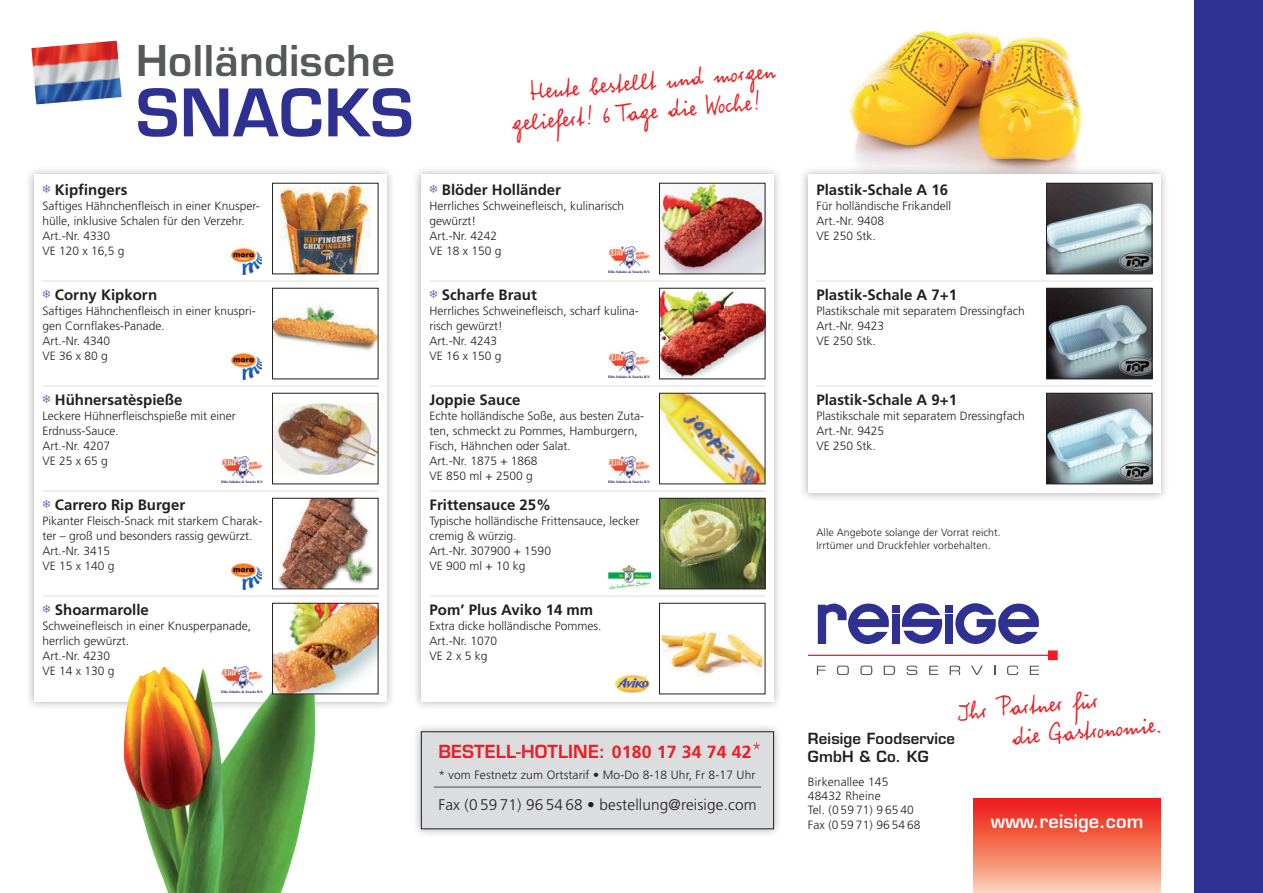
<style>
.page{position:relative;width:1263px;height:893px;background:#fff}
.page>*{position:absolute;margin:0;border:0;box-sizing:border-box;transform-origin:0 0}
.t1{font:600 63.9px "Eurostile";letter-spacing:.01em;color:#2e3092}
.t2{font:600 41.4px "Eurostile";letter-spacing:.01em;color:#57585a}
.t3{font:33px/30px "WIP The President";color:#ee1d23}
.t4{font:600 18px "Eurostile";letter-spacing:.01em;color:#fff}
.t5{font:600 17.7px "Eurostile";letter-spacing:.01em;color:#ee1d23}
.t6{font:300 15.3px "Frutiger";letter-spacing:.01em;color:#231f20}
.t7{font:700 15px "Frutiger";color:#231f20}
.t8{font:600 15px/18px "Eurostile";letter-spacing:.01em;color:#231f20}
.t9{font:300 12px/15px "Frutiger";color:#231f20}
.t10{font:300 10.5px/13.5px "Frutiger";letter-spacing:.01em;color:#231f20}
.s1{color:#2e3092}
.s2{font-family:"Frutiger";font-weight:700}
</style>
<div class="page">
<div style="left:25px;top:165px;width:371px;height:546px;background:#231f20;opacity:.35"></div>
<div style="left:34px;top:174px;width:353px;height:528px;background:#fff"></div>
<img style="left:123px;top:666px;width:194px;height:227px">
<img style="left:849px;top:30px;width:233px;height:135px">
<div style="left:412px;top:165px;width:371px;height:546px;background:#231f20;opacity:.35"></div>
<div style="left:421px;top:174px;width:353px;height:528px;background:#fff"></div>
<div style="left:799px;top:165px;width:371px;height:337px;background:#231f20;opacity:.35"></div>
<div style="left:808px;top:174px;width:353px;height:319px;background:#fff"></div>
<img style="left:279px;top:185px;width:92px;height:87px">
<div style="left:272px;top:183px;width:106px;height:91px;border:1px solid #231f20"></div>
<img style="left:661px;top:185px;width:102px;height:87px">
<div style="left:659px;top:183px;width:106px;height:91px;border:1px solid #231f20"></div>
<img style="left:1048px;top:185px;width:102px;height:87px">
<div style="left:1046px;top:183px;width:106px;height:91px;border:1px solid #231f20"></div>
<img style="left:274px;top:304px;width:102px;height:47px">
<div style="left:272px;top:288px;width:106px;height:91px;border:1px solid #231f20"></div>
<img style="left:661px;top:290px;width:102px;height:87px">
<div style="left:659px;top:288px;width:106px;height:91px;border:1px solid #231f20"></div>
<img style="left:1048px;top:290px;width:102px;height:87px">
<div style="left:1046px;top:288px;width:106px;height:91px;border:1px solid #231f20"></div>
<img style="left:274px;top:403px;width:102px;height:71px">
<div style="left:272px;top:393px;width:106px;height:91px;border:1px solid #231f20"></div>
<img style="left:661px;top:395px;width:102px;height:87px">
<div style="left:659px;top:393px;width:106px;height:91px;border:1px solid #231f20"></div>
<img style="left:1048px;top:395px;width:102px;height:87px">
<div style="left:1046px;top:393px;width:106px;height:91px;border:1px solid #231f20"></div>
<img style="left:278px;top:500px;width:96px;height:87px">
<div style="left:272px;top:498px;width:106px;height:91px;border:1px solid #231f20"></div>
<img style="left:661px;top:500px;width:102px;height:87px">
<div style="left:659px;top:498px;width:106px;height:91px;border:1px solid #231f20"></div>
<img style="left:274px;top:605px;width:102px;height:87px">
<div style="left:272px;top:603px;width:106px;height:91px;border:1px solid #231f20"></div>
<img style="left:661px;top:631px;width:102px;height:45px">
<div style="left:659px;top:603px;width:106px;height:91px;border:1px solid #231f20"></div>
<hr style="left:43px;top:281px;width:335px;height:1px;background:#dcdddf">
<hr style="left:429px;top:281px;width:336px;height:1px;background:#dcdddf">
<hr style="left:816px;top:281px;width:336px;height:1px;background:#dcdddf">
<hr style="left:43px;top:386px;width:335px;height:1px;background:#dcdddf">
<hr style="left:429px;top:386px;width:336px;height:1px;background:#dcdddf">
<hr style="left:816px;top:386px;width:336px;height:1px;background:#dcdddf">
<hr style="left:43px;top:491px;width:335px;height:1px;background:#dcdddf">
<hr style="left:429px;top:491px;width:336px;height:1px;background:#dcdddf">
<hr style="left:43px;top:596px;width:335px;height:1px;background:#dcdddf">
<hr style="left:429px;top:596px;width:336px;height:1px;background:#dcdddf">
<div style="left:1195px;top:0;width:68px;height:893px;background:#2e3092"></div>
<img style="left:232px;top:249px;width:29px;height:25px">
<img style="left:232px;top:354px;width:29px;height:25px">
<img style="left:232px;top:564px;width:29px;height:25px">
<img style="left:608px;top:566px;width:43px;height:23px">
<img style="left:615px;top:675px;width:35px;height:17px">
<img style="left:221px;top:457px;width:42px;height:25px">
<img style="left:608px;top:457px;width:42px;height:25px">
<img style="left:608px;top:352px;width:42px;height:25px">
<img style="left:608px;top:247px;width:42px;height:25px">
<img style="left:221px;top:667px;width:42px;height:25px">
<div style="left:892px;top:605px;width:8px;height:7px;background:#2e3092"></div>
<div style="left:892px;top:615px;width:8px;height:29px;background:#2e3092"></div>
<div style="left:944px;top:605px;width:8px;height:7px;background:#2e3092"></div>
<div style="left:944px;top:615px;width:8px;height:29px;background:#2e3092"></div>
<svg style="left:902px;top:603px;width:41px;height:41px"></svg>
<svg style="left:955px;top:603px;width:84px;height:41px"></svg>
<svg style="left:818px;top:603px;width:71px;height:41px"></svg>
<svg style="left:817px;top:666px;width:9px;height:9px"></svg>
<svg style="left:837px;top:666px;width:12px;height:9px"></svg>
<svg style="left:860px;top:666px;width:12px;height:9px"></svg>
<svg style="left:884px;top:666px;width:11px;height:9px"></svg>
<svg style="left:907px;top:666px;width:10px;height:9px"></svg>
<svg style="left:929px;top:666px;width:9px;height:9px"></svg>
<svg style="left:950px;top:666px;width:10px;height:9px"></svg>
<svg style="left:971px;top:666px;width:12px;height:9px"></svg>
<svg style="left:1007px;top:666px;width:11px;height:9px"></svg>
<svg style="left:1030px;top:666px;width:9px;height:9px"></svg>
<svg style="left:808px;top:650px;width:250px;height:10px"></svg>
<div style="left:412px;top:722px;width:371px;height:116px;background:#231f20;opacity:.35"></div>
<div style="left:421px;top:732px;width:352px;height:97px;background:#dcdddf"></div>
<div style="left:421px;top:731px;width:353px;height:98px;border:1px solid #231f20"></div>
<hr style="left:434px;top:787px;width:327px;height:1px;background:#4b4c4d">
<svg style="left:974px;top:798px;width:187px;height:95px;background:#f3725d"></svg>
<img style="left:31px;top:40px;width:91px;height:65px">
<h2 class="t2" style="left:136px;top:35px;width:260px">Holländische</h2>
<h1 class="t1" style="left:136px;top:73px;width:279px">snacks</h1>
<p class="t7" style="left:43px;top:180px;width:86px"><span class="s1">❄</span> Kipfingers</p>
<p class="t9" style="left:43px;top:198px;width:219px">Saftiges Hähnchenfleisch in einer Knusper&shy;hülle, inklusive Schalen für den Verzehr.<br>Art.-Nr. 4330<br>VE 120 x 16,5 g</p>
<p class="t7" style="left:43px;top:285px;width:116px"><span class="s1">❄</span> Corny Kipkorn</p>
<p class="t9" style="left:43px;top:303px;width:215px">Saftiges Hähnchenfleisch in einer knuspri&shy;gen Cornflakes-Panade.<br>Art.-Nr. 4340<br>VE 36 x 80 g</p>
<p class="t7" style="left:43px;top:390px;width:141px"><span class="s1">❄</span> Hühnersatèspieße</p>
<p class="t9" style="left:43px;top:408px;width:195px">Leckere Hühnerfleischspieße mit einer<br>Erdnuss-Sauce.<br>Art.-Nr. 4207<br>VE 25 x 65 g</p>
<p class="t7" style="left:43px;top:495px;width:144px"><span class="s1">❄</span> Carrero Rip Burger</p>
<p class="t9" style="left:43px;top:513px;width:221px">Pikanter Fleisch-Snack mit starkem Charak&shy;ter – groß und besonders rassig gewürzt.<br>Art.-Nr. 3415<br>VE 15 x 140 g</p>
<p class="t7" style="left:43px;top:600px;width:108px"><span class="s1">❄</span> Shoarmarolle</p>
<p class="t9" style="left:43px;top:618px;width:210px">Schweinefleisch in einer Knusperpanade, herrlich gewürzt.<br>Art.-Nr. 4230<br>VE 14 x 130 g</p>
<h3 class="t3" style="left:508px;top:83px;width:268px;text-indent:21px;rotate:-5deg">Heute bestellt und morgen geliefert! 6 Tage die Woche!</h3>
<p class="t7" style="left:429px;top:180px;width:133px"><span class="s1">❄</span> Blöder Holländer</p>
<p class="t9" style="left:429px;top:198px;width:196px">Herrliches Schweinefleisch, kulinarisch gewürzt!<br>Art.-Nr. 4242<br>VE 18 x 150 g</p>
<p class="t7" style="left:429px;top:285px;width:109px"><span class="s1">❄</span> Scharfe Braut</p>
<p class="t9" style="left:429px;top:303px;width:210px">Herrliches Schweinefleisch, scharf kulina&shy;risch gewürzt!<br>Art.-Nr. 4243<br>VE 16 x 150 g</p>
<p class="t7" style="left:429px;top:390px;width:92px">Joppie Sauce</p>
<p class="t9" style="left:429px;top:408px;width:215px">Echte holländische Soße, aus besten Zuta&shy;ten, schmeckt zu Pommes, Hamburgern,<br>Fisch, Hähnchen oder Salat.<br>Art.-Nr. 1875 + 1868<br>VE 850 ml + 2500 g</p>
<p class="t7" style="left:429px;top:495px;width:123px">Frittensauce 25%</p>
<p class="t9" style="left:429px;top:513px;width:211px">Typische holländische Frittensauce, lecker cremig &amp; würzig.<br>Art.-Nr. 307900 + 1590<br>VE 900 ml + 10 kg</p>
<p class="t7" style="left:429px;top:600px;width:165px">Pom’ Plus Aviko 14 mm</p>
<p class="t9" style="left:429px;top:618px;width:174px">Extra dicke holländische Pommes.<br>Art.-Nr. 1070<br>VE 2 x 5 kg</p>
<h3 class="t5" style="left:438px;top:740px;width:325px">Bestell-HotlinE: <span class="s2">0180 17 34 74 42</span><sup>*</sup></h3>
<p class="t9" style="left:438px;top:767px;width:319px">* vom Festnetz zum Ortstarif • Mo-Do 8-18 Uhr, Fr 8-17 Uhr</p>
<p class="t6" style="left:438px;top:796px;width:320px">Fax (0 59 71) 96 54 68 • bestellung@reisige.com</p>
<p class="t7" style="left:816px;top:180px;width:133px">Plastik-Schale A 16</p>
<p class="t9" style="left:816px;top:198px;width:136px">Für holländische Frikandell<br>Art.-Nr. 9408<br>VE 250 Stk.</p>
<p class="t7" style="left:816px;top:285px;width:142px">Plastik-Schale A 7+1</p>
<p class="t9" style="left:816px;top:303px;width:210px">Plastikschale mit separatem Dressingfach<br>Art.-Nr. 9423<br>VE 250 Stk.</p>
<p class="t7" style="left:816px;top:390px;width:142px">Plastik-Schale A 9+1</p>
<p class="t9" style="left:816px;top:408px;width:210px">Plastikschale mit separatem Dressingfach<br>Art.-Nr. 9425<br>VE 250 Stk.</p>
<p class="t10" style="left:816px;top:525px;width:186px">Alle Angebote solange der Vorrat reicht.<br>Irrtümer und Druckfehler vorbehalten.</p>
<h3 class="t3" style="left:1008px;top:696px;width:154px;text-indent:-52px;rotate:-5deg">Ihr Partner für<br>die Gastronomie.</h3>
<p class="t8" style="left:808px;top:729px;width:149px">Reisige Foodservice<br>GmbH &amp; Co. KG</p>
<p class="t9" style="left:808px;top:774px;width:114px;line-height:14.4px">Birkenallee 145<br>48432 Rheine<br>Tel. (0 59 71) 9 65 40<br>Fax (0 59 71) 96 54 68</p>
<h3 class="t4" style="left:991px;top:810px;width:154px">www.reisige.com</h3>
</div>
